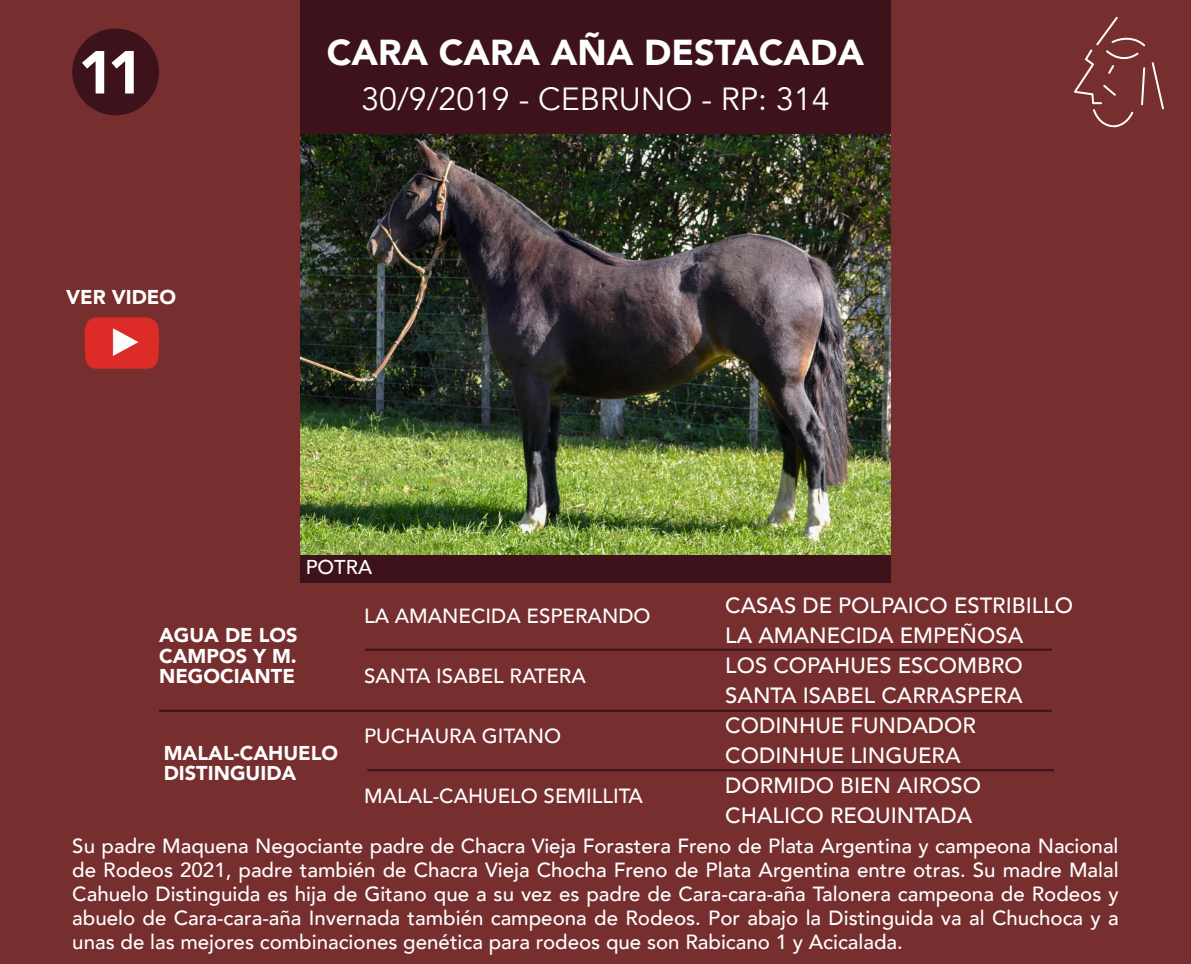
<style>
.page{position:relative;width:1191px;height:964px;background:#762e2f}
.page>*{position:absolute;margin:0;border:0;box-sizing:border-box;transform-origin:0 0}
.t1{font:900 60px "Avenir";color:#fff}
.t2{font:900 36px "Avenir";color:#fff}
.t3{font:32px "Avenir";color:#fff}
.t4{font:500 22px "Avenir";color:#fff}
.t5{font:500 20.4px/24px "Avenir";color:#fff;text-align:justify}
.t6{font:900 20px/20.4px "Avenir";color:#fff;text-align:justify}
.t7{font:500 20px "Avenir";color:#fff}
</style>
<div class="page">
<div style="left:72px;top:29px;width:87px;height:86px;background:#3d121b;border-radius:50%"></div>
<svg style="left:1074px;top:16px;width:90px;height:112px"></svg>
<img style="left:84px;top:317px;width:75px;height:52px">
<div style="left:300px;top:543px;width:590px;height:40px;background:#3d121b"></div>
<div style="left:300px;top:0;width:590px;height:135px;background:#3d121b"></div>
<img style="left:300px;top:135px;width:590px;height:419px">
<hr style="left:365px;top:649px;width:686px;height:2px;background:#3d121b">
<hr style="left:367px;top:769px;width:687px;height:2px;background:#3d121b">
<hr style="left:159px;top:710px;width:892px;height:2px;background:#3d121b">
<p class="t1" style="left:78px;top:21px;width:67px">11</p>
<p class="t6" style="left:66px;top:286px;width:111px">VER VIDEO</p>
<p class="t2" style="left:327px;top:21px;width:539px">CARA CARA AÑA DESTACADA</p>
<p class="t3" style="left:361px;top:80px;width:469px">30/9/2019 - CEBRUNO - RP: 314</p>
<p class="t7" style="left:306px;top:550px;width:68px">POTRA</p>
<p class="t6" style="left:159px;top:624px;width:140px">AGUA DE LOS CAMPOS Y M.<br>NEGOCIANTE</p>
<p class="t6" style="left:164px;top:742px;width:176px">MALAL-CAHUELO<br>DISTINGUIDA</p>
<p class="t5" style="left:364px;top:603px;width:288px">LA AMANECIDA ESPERANDO</p>
<p class="t5" style="left:364px;top:663px;width:223px">SANTA ISABEL RATERA</p>
<p class="t5" style="left:364px;top:723px;width:198px">PUCHAURA GITANO</p>
<p class="t5" style="left:364px;top:783px;width:280px">MALAL-CAHUELO SEMILLITA</p>
<p class="t4" style="left:725px;top:586px;width:349px">CASAS DE POLPAICO ESTRIBILLO</p>
<p class="t4" style="left:725px;top:616px;width:299px">LA AMANECIDA EMPEÑOSA</p>
<p class="t4" style="left:725px;top:646px;width:299px">LOS COPAHUES ESCOMBRO</p>
<p class="t4" style="left:725px;top:676px;width:299px">SANTA ISABEL CARRASPERA</p>
<p class="t4" style="left:725px;top:706px;width:252px">CODINHUE FUNDADOR</p>
<p class="t4" style="left:725px;top:736px;width:237px">CODINHUE LINGUERA</p>
<p class="t4" style="left:725px;top:766px;width:257px">DORMIDO BIEN AIROSO</p>
<p class="t4" style="left:725px;top:796px;width:248px">CHALICO REQUINTADA</p>
<p class="t5" style="left:72px;top:833px;width:1048px">Su padre Maquena Negociante padre de Chacra Vieja Forastera Freno de Plata Argentina y campeona Nacional de Rodeos 2021, padre también de Chacra Vieja Chocha Freno de Plata Argentina entre otras. Su madre Malal Cahuelo Distinguida es hija de Gitano que a su vez es padre de Cara-cara-aña Talonera campeona de Rodeos y abuelo de Cara-cara-aña Invernada también campeona de Rodeos. Por abajo la Distinguida va al Chuchoca y a unas de las mejores combinaciones genética para rodeos que son Rabicano 1 y Acicalada.</p>
</div>
